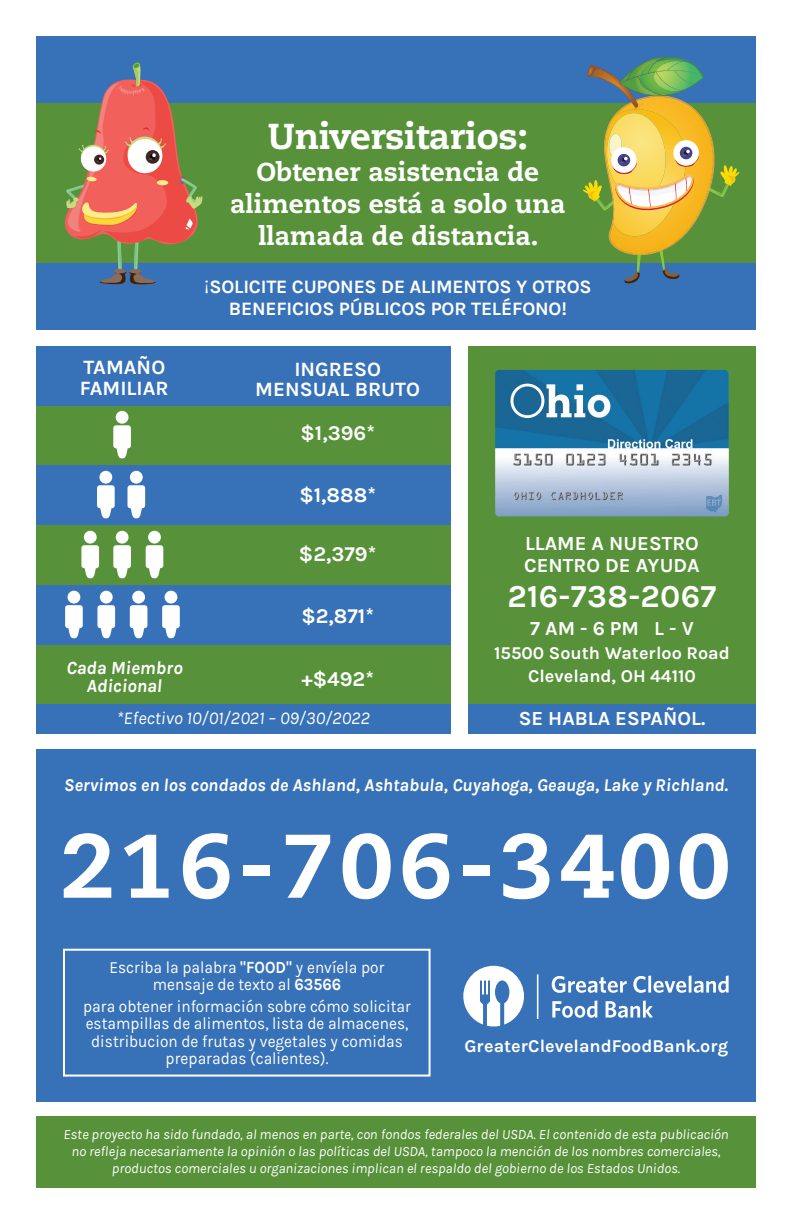
<style>
.page{position:relative;width:792px;height:1224px;background:#fff}
.page>*{position:absolute;margin:0;border:0;box-sizing:border-box;transform-origin:0 0}
.t1{font:800 90px "Caecilia LT Std";letter-spacing:.06em;color:#fff}
.t2{font:800 36px "Caecilia LT Std";letter-spacing:-.01em;color:#fff}
.t3{font:700 32px "Karla";letter-spacing:.01em;color:#fff}
.t4{font:800 26px/32px "Caecilia LT Std";color:#fff;text-align:center}
.t5{font:700 21px "Karla";color:#fff}
.t6{font:700 20.4px/20.6px "Karla";color:#fff;text-align:center}
.t7{font:700 20px/21.8px "Karla";color:#fff}
.t8{font:700 19px/22px "Karla";letter-spacing:-.01em;color:#fff;text-align:center}
.t9{font:italic 700 18.6px/18.6px "Karla";color:#fff;text-align:center}
.t10{font:italic 700 18px "Karla";color:#fff}
.t11{font:700 18px/23.6px "Karla";color:#fff;text-align:center}
.t12{font:italic 18px "Karla";color:#fff}
.t13{font:17.2px/17.4px "Karla";color:#fff;text-align:center;scale:.9 1}
.t14{font:italic 14.2px/17px "Karla";color:#fff;text-align:center}
.s1{font-family:"Minion Pro";font-weight:400}
.s2{font-weight:700}
</style>
<div class="page">
<div style="left:36px;top:36px;width:720px;height:294px;background:#3771b8"></div>
<div style="left:36px;top:103px;width:720px;height:160px;background:#579139"></div>
<svg style="left:583px;top:57px;width:157px;height:227px"></svg>
<svg style="left:65px;top:63px;width:137px;height:221px"></svg>
<div style="left:36px;top:749px;width:720px;height:353px;background:#3771b8"></div>
<div style="left:36px;top:1116px;width:720px;height:72px;background:#579139"></div>
<svg style="left:552px;top:976px;width:75px;height:17px"></svg>
<svg style="left:633px;top:976px;width:13px;height:17px"></svg>
<hr style="left:648px;top:975px;width:3px;height:18px;background:#fff">
<svg style="left:654px;top:975px;width:75px;height:18px"></svg>
<svg style="left:552px;top:1000px;width:45px;height:18px"></svg>
<svg style="left:606px;top:1000px;width:47px;height:18px"></svg>
<svg style="left:463px;top:966px;width:61px;height:60px"></svg>
<hr style="left:537px;top:974px;width:1px;height:45px;background:#fff">
<div style="left:63px;top:949px;width:368px;height:128px;border:2px solid #fff"></div>
<div style="left:36px;top:346px;width:415px;height:61px;background:#3771b8"></div>
<div style="left:36px;top:406px;width:415px;height:61px;background:#579139"></div>
<div style="left:36px;top:465px;width:415px;height:61px;background:#3771b8"></div>
<div style="left:36px;top:525px;width:415px;height:61px;background:#579139"></div>
<div style="left:36px;top:585px;width:415px;height:61px;background:#3771b8"></div>
<div style="left:36px;top:645px;width:415px;height:61px;background:#579139"></div>
<div style="left:116px;top:411px;width:13px;height:13px;background:#fff;border-radius:50%"></div>
<svg style="left:113px;top:425px;width:18px;height:34px"></svg>
<div style="left:99px;top:471px;width:13px;height:13px;background:#fff;border-radius:50%"></div>
<svg style="left:97px;top:485px;width:18px;height:34px"></svg>
<div style="left:130px;top:471px;width:13px;height:13px;background:#fff;border-radius:50%"></div>
<svg style="left:127px;top:485px;width:18px;height:34px"></svg>
<div style="left:84px;top:531px;width:13px;height:13px;background:#fff;border-radius:50%"></div>
<svg style="left:81px;top:545px;width:18px;height:33px"></svg>
<div style="left:116px;top:531px;width:13px;height:13px;background:#fff;border-radius:50%"></div>
<svg style="left:113px;top:545px;width:18px;height:33px"></svg>
<div style="left:148px;top:531px;width:13px;height:13px;background:#fff;border-radius:50%"></div>
<svg style="left:146px;top:545px;width:17px;height:33px"></svg>
<div style="left:68px;top:591px;width:12px;height:13px;background:#fff;border-radius:50%"></div>
<svg style="left:65px;top:605px;width:18px;height:33px"></svg>
<div style="left:100px;top:591px;width:13px;height:13px;background:#fff;border-radius:50%"></div>
<svg style="left:97px;top:605px;width:18px;height:33px"></svg>
<div style="left:132px;top:591px;width:13px;height:13px;background:#fff;border-radius:50%"></div>
<svg style="left:130px;top:605px;width:17px;height:33px"></svg>
<div style="left:165px;top:591px;width:12px;height:13px;background:#fff;border-radius:50%"></div>
<svg style="left:162px;top:605px;width:18px;height:33px"></svg>
<div style="left:36px;top:704px;width:415px;height:30px;background:#3771b8"></div>
<div style="left:468px;top:346px;width:288px;height:387px;background:#579139"></div>
<img style="left:495px;top:370px;width:234px;height:146px">
<div style="left:468px;top:704px;width:288px;height:30px;background:#3771b8"></div>
<h2 class="t2" style="left:268px;top:114px;width:262px">Universitarios:</h2>
<h3 class="t4" style="left:230px;top:156px;width:337px">Obtener asistencia de alimentos está a solo una llamada de distancia.</h3>
<h3 class="t6" style="left:80px;top:357px;width:90px;text-align:left">TAMAÑO<br>FAMILIAR</h3>
<h3 class="t8" style="left:204px;top:276px;width:389px"><span class="s1">¡</span>SOLICITE CUPONES DE ALIMENTOS Y OTROS<br>BENEFICIOS PÚBLICOS POR TELÉFONO!</h3>
<h3 class="t6" style="left:255px;top:359px;width:166px">INGRESO<br>MENSUAL BRUTO</h3>
<h3 class="t5" style="left:300px;top:421px;width:76px">$1,396*</h3>
<h3 class="t5" style="left:299px;top:483px;width:78px">$1,888*</h3>
<h3 class="t5" style="left:299px;top:542px;width:79px">$2,379*</h3>
<h3 class="t5" style="left:301px;top:604px;width:74px">$2,871*</h3>
<h3 class="t9" style="left:66px;top:658px;width:118px">Cada Miembro<br>Adicional</h3>
<p class="t12" style="left:117px;top:708px;width:255px">*Efectivo 10/01/2021 – 09/30/2022</p>
<h3 class="t5" style="left:301px;top:667px;width:74px">+$492*</h3>
<h3 class="t7" style="left:524px;top:533px;width:177px">LLAME A NUESTRO<br>CENTRO DE AYUDA</h3>
<h3 class="t3" style="left:507px;top:578px;width:211px">216-738-2067</h3>
<h3 class="t7" style="left:530px;top:617px;width:165px">7 AM - 6 PM L - V</h3>
<p class="t11" style="left:494px;top:641px;width:237px">15500 South Waterloo Road<br>Cleveland, OH 44110</p>
<h3 class="t7" style="left:519px;top:708px;width:188px">SE HABLA ESPAÑOL.</h3>
<p class="t10" style="left:64px;top:774px;width:666px">Servimos en los condados de Ashland, Ashtabula, Cuyahoga, Geauga, Lake y Richland.</p>
<h1 class="t1" style="left:62px;top:810px;width:670px">216-706-3400</h1>
<p class="t13" style="left:110px;top:958px;width:307px">Escriba la palabra <span class="s2">"FOOD"</span> y envíela por mensaje de texto al <span class="s2">63566</span></p>
<p class="t13" style="left:83px;top:998px;width:366px">para obtener información sobre cómo solicitar estampillas de alimentos, lista de almacenes, distribucion de frutas y vegetales y comidas preparadas (calientes).</p>
<p class="t11" style="left:464px;top:1034px;width:265px">GreaterClevelandFoodBank.org</p>
<p class="t14" style="left:63px;top:1126px;width:667px">Este proyecto ha sido fundado, al menos en parte, con fondos federales del USDA. El contenido de esta publicación no refleja necesariamente la opinión o las políticas del USDA, tampoco la mención de los nombres comerciales, productos comerciales u organizaciones implican el respaldo del gobierno de los Estados Unidos.</p>
</div>
